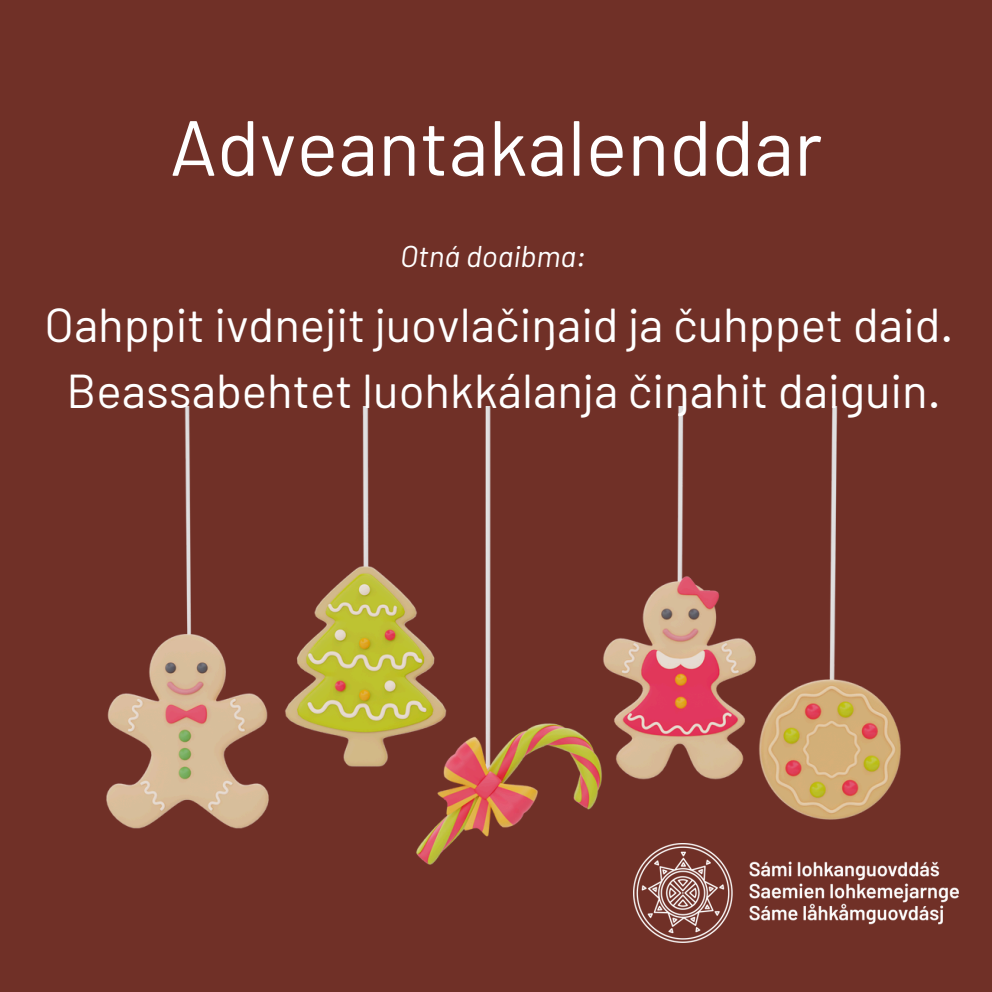
<style>
.page{position:relative;width:992px;height:992px;background:#703027}
.page>*{position:absolute;margin:0;border:0;box-sizing:border-box;transform-origin:0 0}
.t1{font:78px "Barlow";color:#fff}
.t2{font:47.5px/65.5px "Barlow";color:#fff;text-align:center}
.t3{font:italic 30px "Barlow";color:#fff}
</style>
<div class="page">
<img style="left:634px;top:861px;width:324px;height:82px">
<img style="left:107px;top:407px;width:793px;height:457px">
<h2 class="t1" style="left:170px;top:98px;width:654px">Adveantakalenddar</h2>
<p class="t3" style="left:400px;top:237px;width:187px">Otná doaibma:</p>
<p class="t2" style="left:45px;top:290px;width:910px">Oahppit ivdnejit juovlačiŋaid ja čuhppet daid.<br>Beassabehtet luohkkálanja čiŋahit daiguin.</p>
</div>
